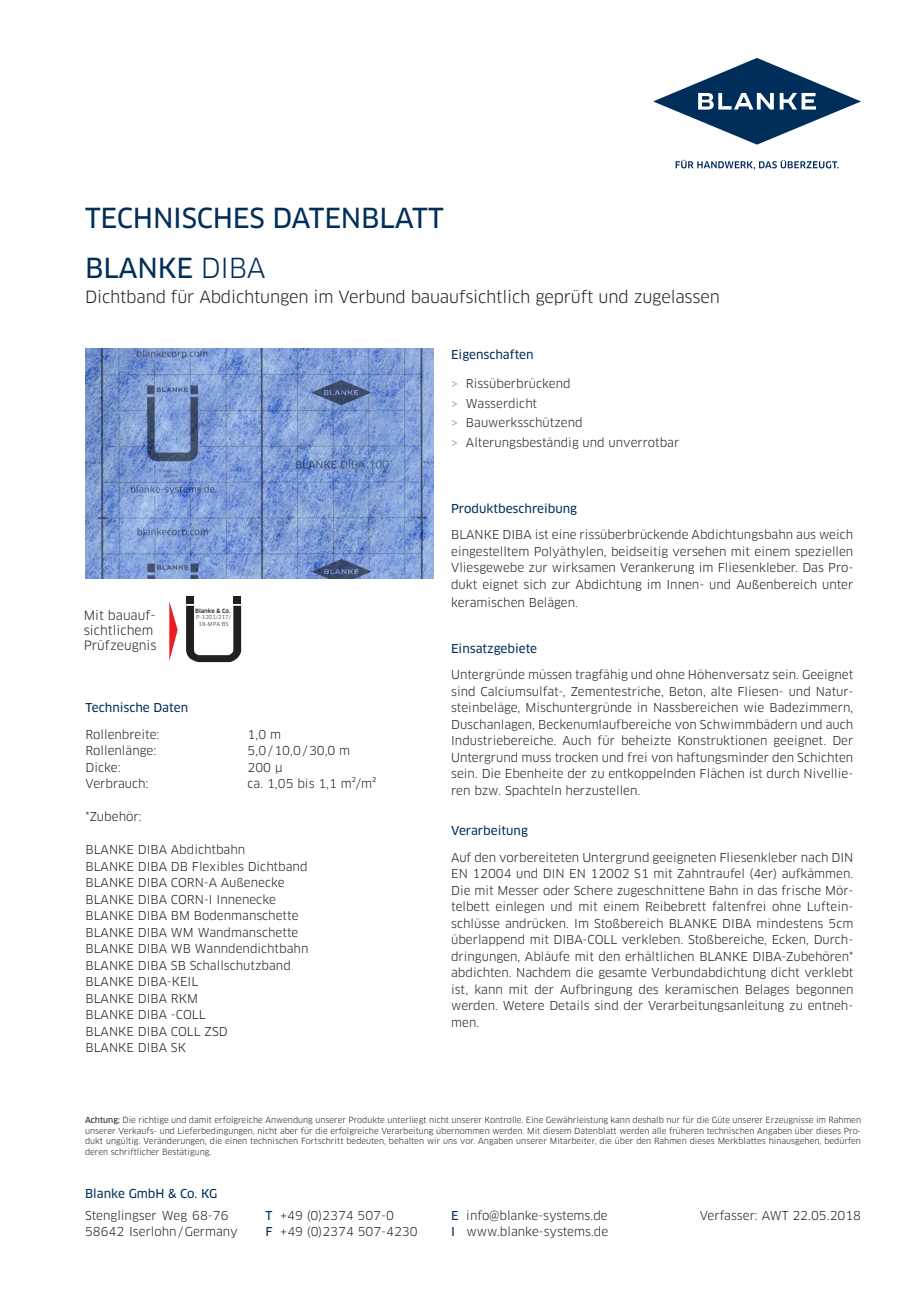
<style>
.page{position:relative;width:919px;height:1289px;background:#fff}
.page>*{position:absolute;margin:0;border:0;box-sizing:border-box;transform-origin:0 0}
.t1{font:27px "Clan OT News";letter-spacing:-.01em;color:#002e5a}
.t2{font:16.5px "Clan OT";letter-spacing:-.01em;color:#231f20}
.t3{font:12.6px/15.1px "Clan OT";color:#231f20}
.fliess{font:12px/16.5px "Clan OT";color:#231f20;text-align:justify}
.ueber{font:12px "Clan OT News";color:#002e5a}
.fliess-2{font:8.25px/10.5px "Clan OT";color:#231f20;text-align:justify}
.t4{font:500 5.7px "Clan OT";color:#231f20}
.t5{font:5.4px "Clan OT";color:#231f20}
.s1{font-family:"Clan OT"}
.s2{color:#8a8c8e}
.s3{font-family:"Clan OT News"}
.s4{font-family:"Clan OT News";color:#002e5a}
</style>
<div class="page">
<svg style="left:675px;top:160px;width:163px;height:10px"></svg>
<svg style="left:653px;top:58px;width:208px;height:87px"></svg>
<img style="left:85px;top:349px;width:349px;height:229px">
<svg style="left:169px;top:601px;width:9px;height:60px"></svg>
<svg style="left:186px;top:605px;width:55px;height:57px"></svg>
<div style="left:186px;top:596px;width:8px;height:7px;background:#231f20"></div>
<div style="left:233px;top:596px;width:8px;height:7px;background:#231f20"></div>
<p class="t1" style="left:85px;top:202px;width:360px">TECHNISCHES DATENBLATT</p>
<p class="t1" style="left:85px;top:252px;width:182px">BLANKE <span class="s1">DIBA</span></p>
<p class="t2" style="left:85px;top:287px;width:636px">Dichtband für Abdichtungen im Verbund bauaufsichtlich geprüft und zugelassen</p>
<p class="t4" style="left:195px;top:607px;width:37px">Blanke &amp; Co.</p>
<p class="t3" style="left:84px;top:607px;width:74px">Mit bauauf&shy;sichtlichem<br>Prüfzeugnis</p>
<p class="t5" style="left:196px;top:614px;width:37px">P-1201/217/</p>
<p class="t5" style="left:199px;top:620px;width:31px">18-MPA BS</p>
<p class="ueber" style="left:85px;top:701px;width:104px">Technische Daten</p>
<p class="fliess" style="left:85px;top:726px;width:75px">Rollenbreite:</p>
<p class="fliess" style="left:247px;top:726px;width:35px">1,0 m</p>
<p class="fliess" style="left:85px;top:742px;width:72px">Rollenlänge:</p>
<p class="fliess" style="left:247px;top:742px;width:104px">5,0/10,0/30,0 m</p>
<p class="fliess" style="left:85px;top:759px;width:37px">Dicke:</p>
<p class="fliess" style="left:247px;top:759px;width:36px">200 μ</p>
<p class="fliess" style="left:85px;top:775px;width:65px">Verbrauch:</p>
<p class="fliess" style="left:247px;top:775px;width:130px">ca. 1,05 bis 1,1 m²/m²</p>
<p class="fliess" style="left:85px;top:808px;width:58px">*Zubehör:</p>
<p class="fliess" style="left:85px;top:841px;width:161px">BLANKE DIBA Abdichtbahn</p>
<p class="fliess" style="left:85px;top:858px;width:223px">BLANKE DIBA DB Flexibles Dichtband</p>
<p class="fliess" style="left:85px;top:874px;width:201px">BLANKE DIBA CORN-A Außenecke</p>
<p class="fliess" style="left:85px;top:891px;width:192px">BLANKE DIBA CORN-I Innenecke</p>
<p class="fliess" style="left:85px;top:907px;width:214px">BLANKE DIBA BM Bodenmanschette</p>
<p class="fliess" style="left:85px;top:924px;width:214px">BLANKE DIBA WM Wandmanschette</p>
<p class="fliess" style="left:85px;top:940px;width:224px">BLANKE DIBA WB Wanndendichtbahn</p>
<p class="fliess" style="left:85px;top:957px;width:207px">BLANKE DIBA SB Schallschutzband</p>
<p class="fliess" style="left:85px;top:973px;width:114px">BLANKE DIBA-KEIL</p>
<p class="fliess" style="left:85px;top:990px;width:114px">BLANKE DIBA RKM</p>
<p class="fliess" style="left:85px;top:1006px;width:122px">BLANKE DIBA -COLL</p>
<p class="fliess" style="left:85px;top:1023px;width:144px">BLANKE DIBA COLL ZSD</p>
<p class="fliess" style="left:85px;top:1039px;width:102px">BLANKE DIBA SK</p>
<p class="ueber" style="left:451px;top:347px;width:84px">Eigenschaften</p>
<p class="fliess" style="left:451px;top:375px;width:121px"><span class="s2">&gt;</span> Rissüberbrückend</p>
<p class="fliess" style="left:451px;top:395px;width:88px"><span class="s2">&gt;</span> Wasserdicht</p>
<p class="fliess" style="left:451px;top:414px;width:133px"><span class="s2">&gt;</span> Bauwerksschützend</p>
<p class="fliess" style="left:451px;top:434px;width:230px"><span class="s2">&gt;</span> Alterungsbeständig und unverrotbar</p>
<p class="ueber" style="left:451px;top:501px;width:127px">Produktbeschreibung</p>
<p class="fliess" style="left:451px;top:526px;width:404px">BLANKE DIBA ist eine rissüberbrückende Abdichtungsbahn aus weich eingestelltem Polyäthylen, beidseitig versehen mit einem speziellen Vliesgewebe zur wirksamen Verankerung im Fliesenkleber. Das Pro&shy;dukt eignet sich zur Abdichtung im Innen- und Außenbereich unter</p>
<p class="fliess" style="left:451px;top:594px;width:128px">keramischen Belägen.</p>
<p class="ueber" style="left:451px;top:641px;width:88px">Einsatzgebiete</p>
<p class="fliess" style="left:451px;top:666px;width:404px">Untergründe müssen tragfähig und ohne Höhenversatz sein. Geeignet sind Calciumsulfat-, Zementestriche, Beton, alte Fliesen- und Natur&shy;steinbeläge, Mischuntergründe in Nassbereichen wie Badezimmern, Duschanlagen, Beckenumlaufbereiche von Schwimmbädern und auch Industriebereiche. Auch für beheizte Konstruktionen geeignet. Der Untergrund muss trocken und frei von haftungsminder den Schichten sein. Die Ebenheite der zu entkoppelnden Flächen ist durch Nivellie&shy;ren bzw. Spachteln herzustellen.</p>
<p class="ueber" style="left:451px;top:823px;width:78px">Verarbeitung</p>
<p class="fliess" style="left:451px;top:849px;width:404px">Auf den vorbereiteten Untergrund geeigneten Fliesenkleber nach DIN EN 12004 und DIN EN 12002 S1 mit Zahntraufel (4er) aufkämmen.<br>Die mit Messer oder Schere zugeschnittene Bahn in das frische Mör&shy;telbett einlegen und mit einem Reibebrett faltenfrei ohne Luftein&shy;schlüsse andrücken. Im Stoßbereich BLANKE DIBA mindestens 5cm überlappend mit DIBA-COLL verkleben. Stoßbereiche, Ecken, Durch&shy;dringungen, Abläufe mit den erhältlichen BLANKE DIBA-Zubehören* abdichten. Nachdem die gesamte Verbundabdichtung dicht verklebt ist, kann mit der Aufbringung des keramischen Belages begonnen werden. Wetere Details sind der Verarbeitungsanleitung zu entneh&shy;men.</p>
<p class="fliess-2" style="left:85px;top:1114px;width:777px"><span class="s3">Achtung:</span> Die richtige und damit erfolgreiche Anwendung unserer Produkte unterliegt nicht unserer Kontrolle. Eine Gewährleistung kann deshalb nur für die Güte unserer Erzeugnisse im Rahmen unserer Verkaufs- und Lieferbedingungen, nicht aber für die erfolgreiche Verarbeitung übernommen werden. Mit diesem Datenblatt werden alle früheren technischen Angaben über dieses Pro&shy;dukt ungültig. Veränderungen, die einen technischen Fortschritt bedeuten, behalten wir uns vor. Angaben unserer Mitarbeiter, die über den Rahmen dieses Merkblattes hinausgehen, bedürfen deren schriftlicher Bestätigung.</p>
<p class="ueber" style="left:85px;top:1186px;width:134px">Blanke GmbH &amp; Co. KG</p>
<p class="fliess" style="left:85px;top:1207px;width:145px">Stenglingser Weg 68-76</p>
<p class="fliess" style="left:85px;top:1222px;width:154px">58642 Iserlohn/Germany</p>
<p class="fliess" style="left:265px;top:1207px;width:130px"><span class="s4">T</span> +49 (0)2374 507-0</p>
<p class="fliess" style="left:699px;top:1207px;width:163px">Verfasser: AWT 22.05.2018</p>
<p class="fliess" style="left:265px;top:1222px;width:154px"><span class="s4">F</span> +49 (0)2374 507-4230</p>
<p class="fliess" style="left:451px;top:1207px;width:158px"><span class="s4">E</span> info@blanke-systems.de</p>
<p class="fliess" style="left:451px;top:1222px;width:159px"><span class="s4">I</span> www.blanke-systems.de</p>
</div>
